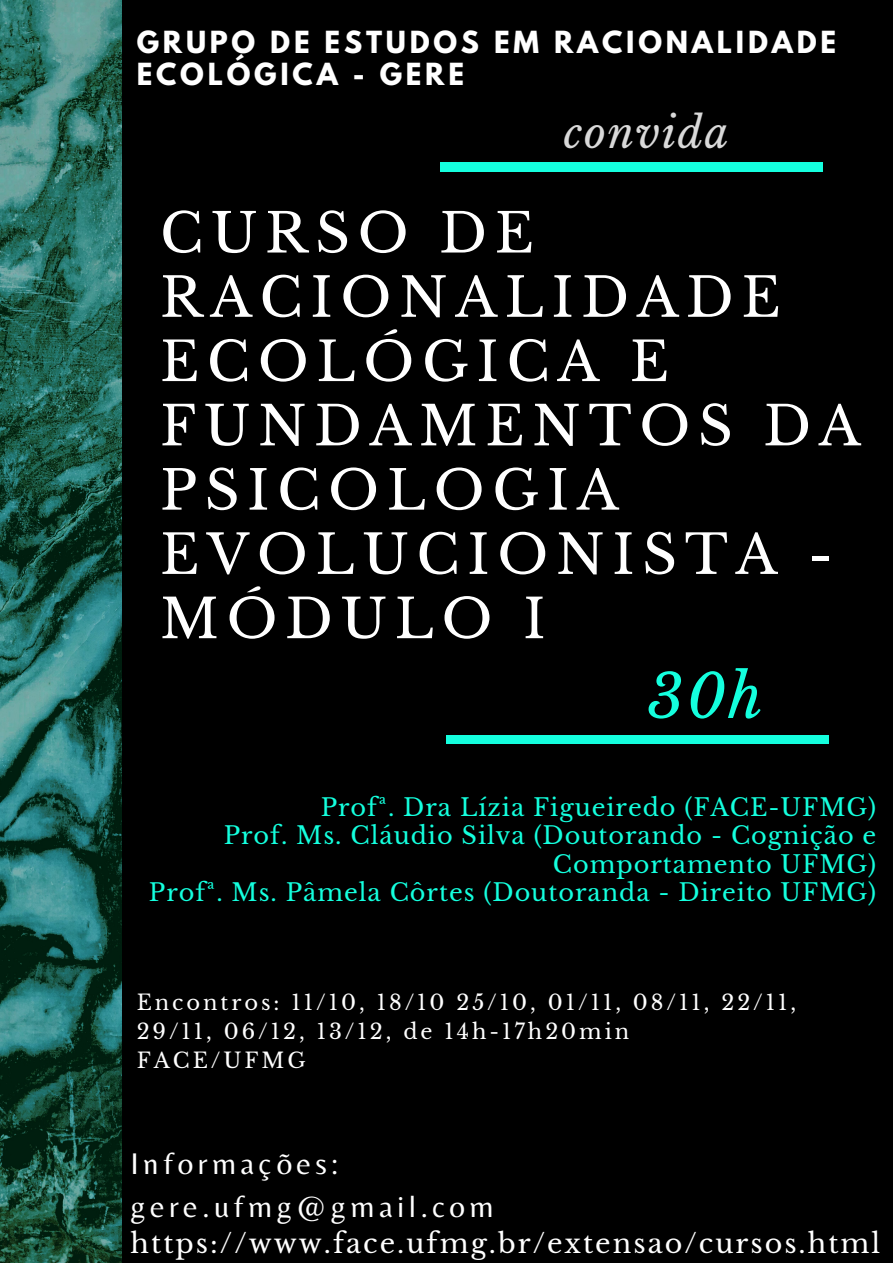
<style>
.page{position:relative;width:893px;height:1263px;background:#000}
.page>*{position:absolute;margin:0;border:0;box-sizing:border-box;transform-origin:0 0}
.t1{font:italic 60px "Libre Baskerville";color:#14ffde}
.t2{font:54px/64.3px "Libre Baskerville";letter-spacing:.14em;color:#fff}
.t3{font:italic 42px "Libre Baskerville";letter-spacing:.04em;color:#d9d9d9}
.t4{font:31.12px/43.8px "Belleza";letter-spacing:.14em;color:#fff}
.t5{font:27px "Libre Baskerville";letter-spacing:.075em;color:#fff}
.t6{font:700 27px/32.4px "League Spartan";letter-spacing:.14em;color:#fff}
.t7{font:24px/28px "Libre Baskerville";letter-spacing:.04em;color:#14ffde;text-align:right}
.t8{font:21px/29.2px "Libre Baskerville";letter-spacing:.14em;color:#fff}
</style>
<div class="page">
<img style="left:0;top:0;width:121px;height:1263px">
<div style="left:441px;top:163px;width:382px;height:8px;background:#14ffde"></div>
<div style="left:447px;top:735px;width:382px;height:8px;background:#14ffde"></div>
<p class="t6" style="left:137px;top:29px;width:701px">GRUPO DE ESTUDOS EM RACIONALIDADE<br>ECOLÓGICA - GERE</p>
<h3 class="t3" style="left:564px;top:107px;width:166px">convida</h3>
<h2 class="t2" style="left:160px;top:201px;width:702px">CURSO DE<br>RACIONALIDADE<br>ECOLÓGICA E<br>FUNDAMENTOS DA<br>PSICOLOGIA<br>EVOLUCIONISTA -<br>MÓDULO I</h2>
<h1 class="t1" style="left:647px;top:660px;width:117px">30h</h1>
<p class="t7" style="left:149px;top:794px;width:729px">Profª. Dra Lízia Figueiredo (FACE-UFMG)<br>Prof. Ms. Cláudio Silva (Doutorando - Cognição e Comportamento UFMG)<br>Profª. Ms. Pâmela Côrtes (Doutoranda - Direito UFMG)</p>
<p class="t8" style="left:137px;top:988px;width:661px">Encontros: 11/10, 18/10 25/10, 01/11, 08/11, 22/11,<br>29/11, 06/12, 13/12, de 14h-17h20min<br>FACE/UFMG</p>
<p class="t4" style="left:130px;top:1141px;width:365px">Informações: gere.ufmg@gmail.com</p>
<p class="t5" style="left:130px;top:1226px;width:751px">https://www.face.ufmg.br/extensao/cursos.html</p>
</div>
